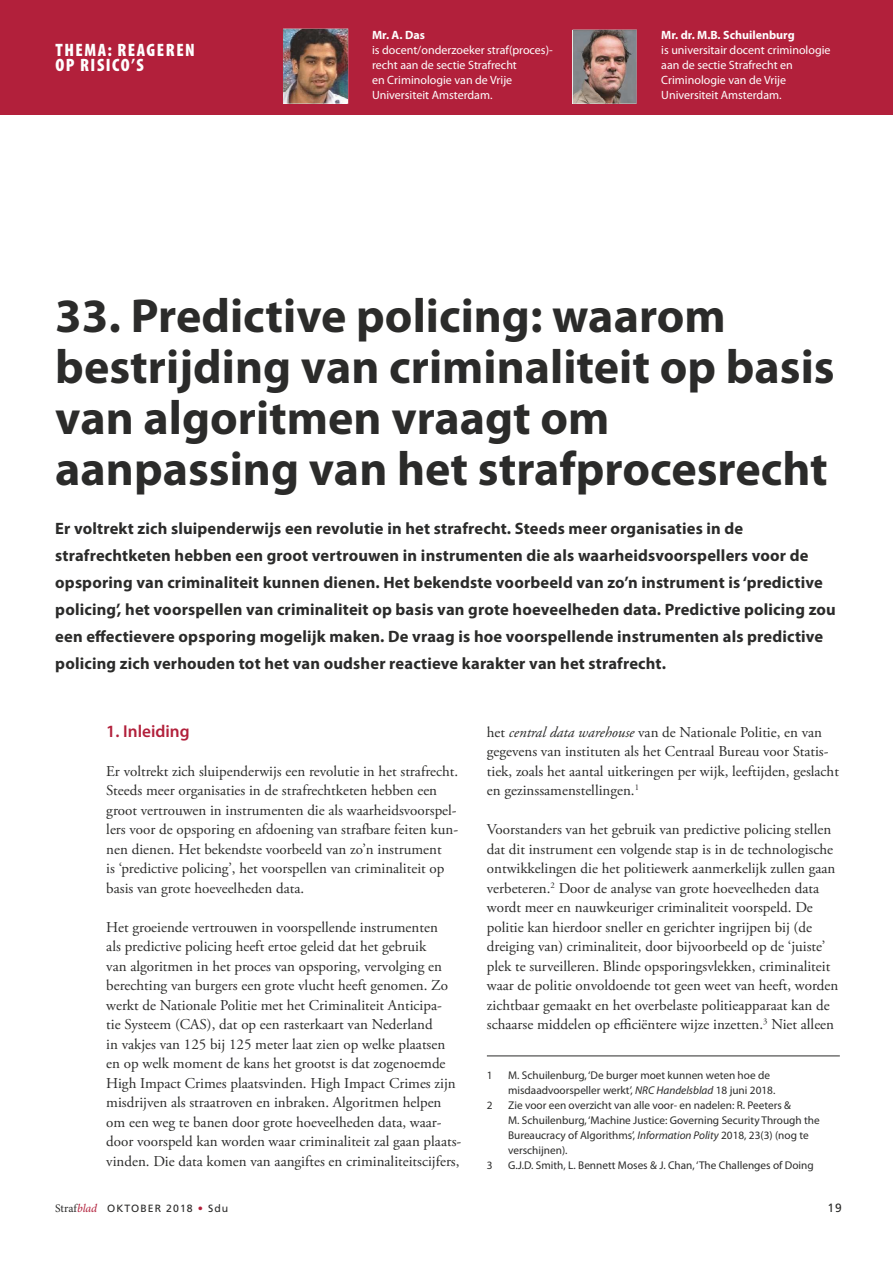
<style>
.page{position:relative;width:893px;height:1263px;background:#fff}
.page>*{position:absolute;margin:0;border:0;box-sizing:border-box;transform-origin:0 0}
.t1{font:700 48px/51px "Myriad Pro";color:#2b2b2a}
.t2{font:900 condensed 18px/15px "Myriad Pro";letter-spacing:.085em;color:#fefefe}
.t3{font:600 17.25px "Myriad Pro";color:#b2203b}
.t4{font:700 16.5px/27px "Myriad Pro";letter-spacing:.01em;color:#2b2b2a}
.t5{font:15px/19.5px "Adobe Garamond Pro";color:#2b2b2a}
.t6{font:12px/15px "Myriad Pro";color:#fefefe}
.t7{font:700 12px "Myriad Pro";color:#fefefe}
.t8{font:12px "Frutiger LT Std";color:#2b2b2a}
.t9{font:11.25px/15px "Myriad Pro";color:#2b2b2a}
.t10{font:10.5px "Frutiger LT Std";letter-spacing:.1em;color:#2b2b2a}
.s1{font-style:italic}
.s2{font-family:"Minion Pro";font-size:11.7px}
.s3{font-family:"Minion Pro";font-style:italic;font-size:11.7px;color:#b2203b}
</style>
<div class="page">
<div style="left:0;top:0;width:893px;height:115px;background:#b2203b"></div>
<img style="left:283px;top:28px;width:65px;height:76px">
<img style="left:572px;top:29px;width:65px;height:75px">
<hr style="left:487px;top:1056px;width:353px;height:1px;background:#2b2b2a">
<p class="t2" style="left:55px;top:42px;width:141px">THEMA: REAGEREN<br>OP RISICO’S</p>
<p class="t7" style="left:372px;top:27px;width:54px">Mr. A. Das</p>
<p class="t6" style="left:372px;top:42px;width:182px">is docent/onderzoeker straf(proces)- recht aan de sectie Strafrecht<br>en Criminologie van de Vrije<br>Universiteit Amsterdam.</p>
<p class="t7" style="left:661px;top:27px;width:135px">Mr. dr. M.B. Schuilenburg</p>
<p class="t6" style="left:661px;top:42px;width:171px">is universitair docent criminologie aan de sectie Strafrecht en<br>Criminologie van de Vrije<br>Universiteit Amsterdam.</p>
<h1 class="t1" style="left:55px;top:288px;width:781px">33. Predictive policing: waarom bestrijding van criminaliteit op basis van algoritmen vraagt om aanpassing van het strafprocesrecht</h1>
<p class="t4" style="left:55px;top:515px;width:782px">Er voltrekt zich sluipenderwijs een revolutie in het strafrecht. Steeds meer organisaties in de strafrechtketen hebben een groot vertrouwen in instrumenten die als waarheidsvoorspellers voor de opsporing van criminaliteit kunnen dienen. Het bekendste voorbeeld van zo’n instrument is ‘predictive policing’, het voorspellen van criminaliteit op basis van grote hoeveelheden data. Predictive policing zou een effectievere opsporing mogelijk maken. De vraag is hoe voorspellende instrumenten als predictive policing zich verhouden tot het van oudsher reactieve karakter van het strafrecht.</p>
<p class="t3" style="left:106px;top:720px;width:85px">1. Inleiding</p>
<p class="t5" style="left:106px;top:762px;width:353px">Er voltrekt zich sluipenderwijs een revolutie in het strafrecht.<br>Steeds meer organisaties in de strafrechtketen hebben een groot vertrouwen in instrumenten die als waarheidsvoorspel&shy;lers voor de opsporing en afdoening van strafbare feiten kun&shy;nen dienen. Het bekendste voorbeeld van zo’n instrument<br>is ‘predictive policing’, het voorspellen van criminaliteit op basis van grote hoeveelheden data.</p>
<p class="t5" style="left:106px;top:918px;width:356px">Het groeiende vertrouwen in voorspellende instrumenten<br>als predictive policing heeft ertoe geleid dat het gebruik<br>van algoritmen in het proces van opsporing, vervolging en berechting van burgers een grote vlucht heeft genomen. Zo werkt de Nationale Politie met het Criminaliteit Anticipa-<br>tie Systeem (CAS), dat op een rasterkaart van Nederland<br>in vakjes van 125 bij 125 meter laat zien op welke plaatsen en op welk moment de kans het grootst is dat zogenoemde High Impact Crimes plaatsvinden. High Impact Crimes zijn misdrijven als straatroven en inbraken. Algoritmen helpen om een weg te banen door grote hoeveelheden data, waar&shy;door voorspeld kan worden waar criminaliteit zal gaan plaats&shy;vinden. Die data komen van aangiftes en criminaliteitscijfers,</p>
<p class="t5" style="left:487px;top:723px;width:354px">het <span class="s1">central data warehouse</span> van de Nationale Politie, en van gegevens van instituten als het Centraal Bureau voor Statis&shy;tiek, zoals het aantal uitkeringen per wijk, leeftijden, geslacht en gezinssamenstellingen.<sup>1</sup></p>
<p class="t5" style="left:487px;top:820px;width:353px">Voorstanders van het gebruik van predictive policing stellen dat dit instrument een volgende stap is in de technologische ontwikkelingen die het politiewerk aanmerkelijk zullen gaan verbeteren.<sup>2</sup> Door de analyse van grote hoeveelheden data wordt meer en nauwkeuriger criminaliteit voorspeld. De politie kan hierdoor sneller en gerichter ingrijpen bij (de dreiging van) criminaliteit, door bijvoorbeeld op de ‘juiste’ plek te surveilleren. Blinde opsporingsvlekken, criminaliteit waar de politie onvoldoende tot geen weet van heeft, worden zichtbaar gemaakt en het overbelaste politieapparaat kan de schaarse middelen op efficiëntere wijze inzetten.<sup>3</sup> Niet alleen</p>
<p class="t9" style="left:487px;top:1068px;width:7px">1</p>
<p class="t9" style="left:508px;top:1068px;width:269px">M. Schuilenburg, ‘De burger moet kunnen weten hoe de misdaadvoorspeller werkt’, <span class="s1">NRC Handelsblad</span> 18 juni 2018.</p>
<p class="t9" style="left:487px;top:1098px;width:7px">2</p>
<p class="t9" style="left:508px;top:1098px;width:313px">Zie voor een overzicht van alle voor- en nadelen: R. Peeters &amp;<br>M. Schuilenburg, ‘Machine Justice: Governing Security Through the Bureaucracy of Algorithms’, <span class="s1">Information Polity</span> 2018, 23(3) (nog te verschijnen).</p>
<p class="t9" style="left:487px;top:1158px;width:7px">3</p>
<p class="t9" style="left:508px;top:1158px;width:307px">G.J.D. Smith, L. Bennett Moses &amp; J. Chan, ‘The Challenges of Doing</p>
<p class="t10" style="left:55px;top:1202px;width:139px"><span class="s2">Straf</span><span class="s3">blad</span> OKTOBER 2018</p>
<p class="t10" style="left:208px;top:1202px;width:22px">Sdu</p>
<p class="t8" style="left:827px;top:1201px;width:16px">19</p>
</div>
